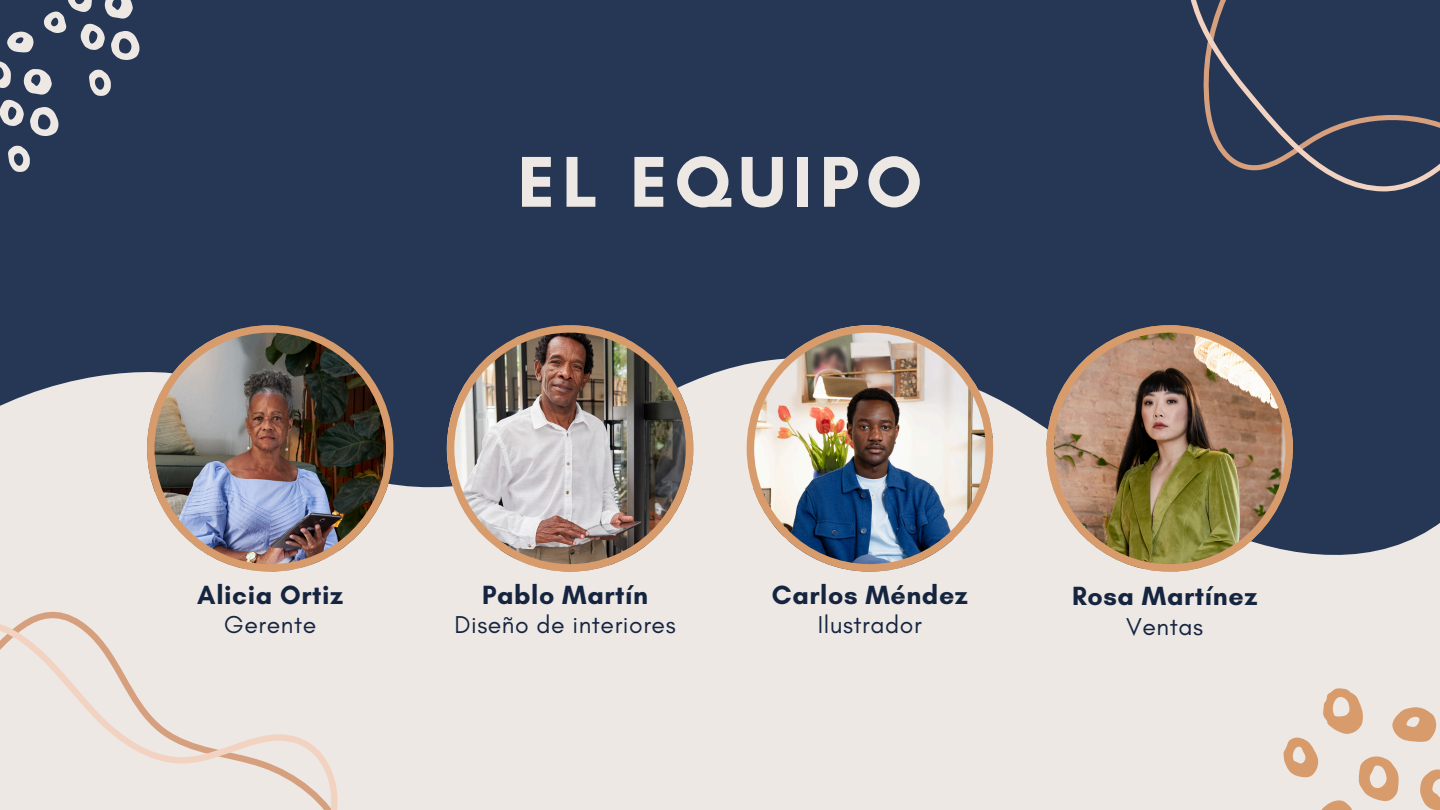
<style>
.page{position:relative;width:1440px;height:810px;background:#ede8e4}
.page>*{position:absolute;margin:0;border:0;box-sizing:border-box;transform-origin:0 0}
.t1{font:700 73.3px "Glacial Indifference";letter-spacing:.095em;color:#ede8e4}
.t2{font:700 26.8px "Glacial Indifference";letter-spacing:.02em;color:#152540}
.t3{font:24.8px "Glacial Indifference";letter-spacing:.02em;color:#152540}
</style>
<div class="page">
<div style="left:0;top:0;width:1440px;height:346px;background:#253754"></div>
<svg style="left:0;top:346px;width:1440px;height:209px"></svg>
<img style="left:147px;top:325px;width:247px;height:247px">
<img style="left:747px;top:325px;width:246px;height:247px">
<img style="left:447px;top:325px;width:246px;height:247px">
<img style="left:1046px;top:325px;width:247px;height:247px">
<svg style="left:1190px;top:0;width:250px;height:192px"></svg>
<svg style="left:0;top:611px;width:338px;height:199px"></svg>
<svg style="left:0;top:0;width:139px;height:136px"></svg>
<svg style="left:8px;top:145px;width:22px;height:27px"></svg>
<svg style="left:1283px;top:688px;width:157px;height:122px"></svg>
<p class="t1" style="left:518px;top:137px;width:406px">EL EQUIPO</p>
<p class="t2" style="left:197px;top:579px;width:147px">Alicia Ortiz</p>
<p class="t2" style="left:482px;top:579px;width:168px">Pablo Martín</p>
<p class="t2" style="left:772px;top:579px;width:198px">Carlos Méndez</p>
<p class="t2" style="left:1072px;top:580px;width:187px">Rosa Martínez</p>
<p class="t3" style="left:224px;top:610px;width:93px">Gerente</p>
<p class="t3" style="left:455px;top:610px;width:223px">Diseño de interiores</p>
<p class="t3" style="left:818px;top:610px;width:105px">Ilustrador</p>
<p class="t3" style="left:1126px;top:611px;width:78px">Ventas</p>
</div>
